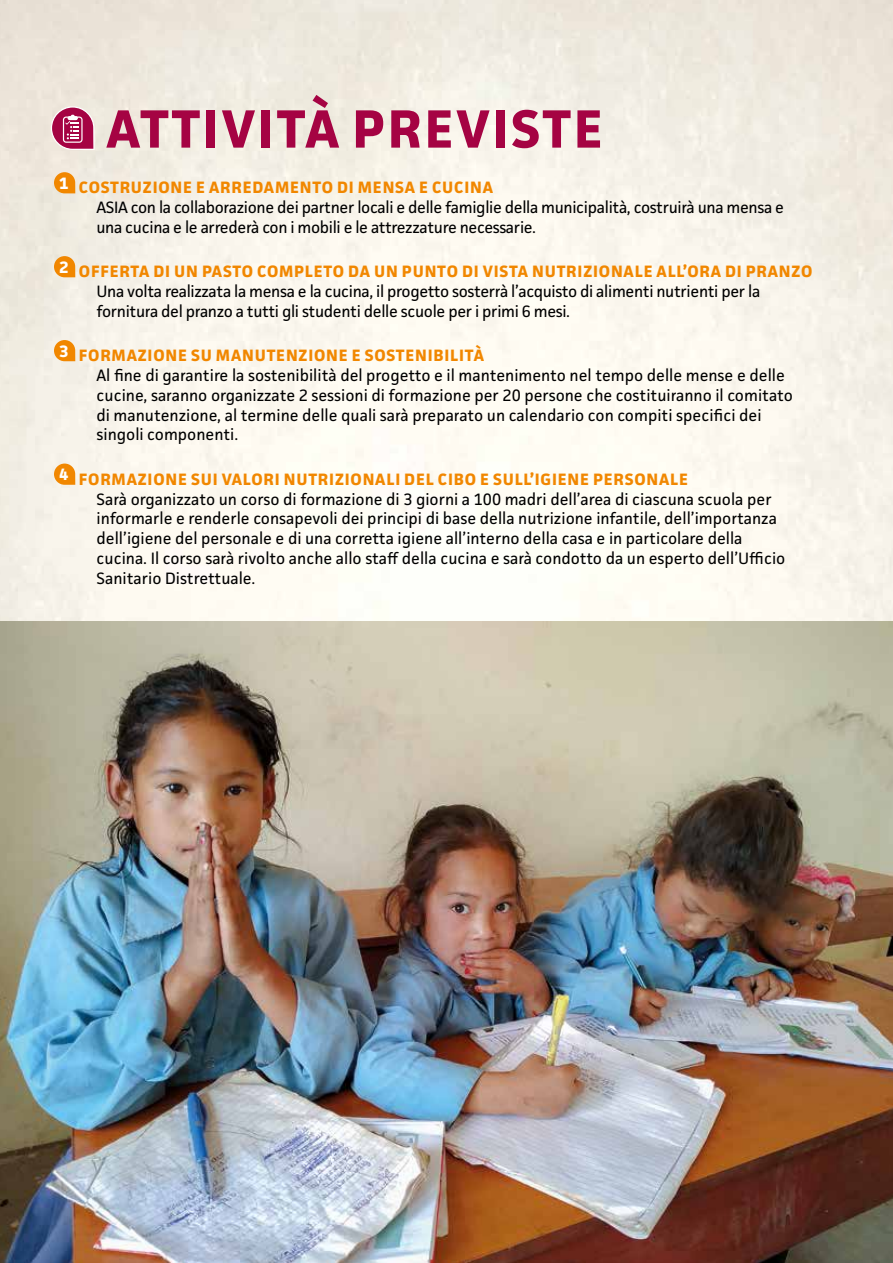
<style>
.page{position:relative;width:893px;height:1263px;background:#fff}
.page>*{position:absolute;margin:0;border:0;box-sizing:border-box;transform-origin:0 0}
.t1{font:700 54px "Facit";letter-spacing:.05em;color:#a50343}
.t2{font:16.5px/19.8px "Facit";color:#000}
.t3{font:16.5px/19.8px "Facit";letter-spacing:-.02em;color:#000}
.s1{font-weight:700;color:#f18700}
</style>
<div class="page">
<svg style="left:54px;top:172px;width:21px;height:21px"></svg>
<svg style="left:54px;top:256px;width:21px;height:21px"></svg>
<svg style="left:54px;top:340px;width:21px;height:21px"></svg>
<svg style="left:54px;top:464px;width:21px;height:21px"></svg>
<svg style="left:51px;top:106px;width:44px;height:44px;background:#c45f85"></svg>
<img style="left:0;top:621px;width:893px;height:642px">
<h1 class="t1" style="left:106px;top:92px;width:498px">ATTIVITÀ PREVISTE</h1>
<p class="t3" style="left:97px;top:178px;width:689px;text-indent:-37px"><sup>1</sup> <span class="s1">COSTRUZIONE E ARREDAMENTO DI MENSA E CUCINA<br></span>ASIA con la collaborazione dei partner locali e delle famiglie della municipalità, costruirà una mensa e una cucina e le arrederà con i mobili e le attrezzature necessarie.</p>
<p class="t3" style="left:97px;top:262px;width:717px;text-indent:-37px"><sup>2</sup> <span class="s1">OFFERTA DI UN PASTO COMPLETO DA UN PUNTO DI VISTA NUTRIZIONALE ALL’ORA DI PRANZO<br></span>Una volta realizzata la mensa e la cucina, il progetto sosterrà l’acquisto di alimenti nutrienti per la fornitura del pranzo a tutti gli studenti delle scuole per i primi 6 mesi.</p>
<p class="t2" style="left:97px;top:345px;width:698px;text-indent:-37px"><sup>3</sup> <span class="s1">FORMAZIONE SU MANUTENZIONE E SOSTENIBILITÀ<br></span>Al fine di garantire la sostenibilità del progetto e il mantenimento nel tempo delle mense e delle cucine, saranno organizzate 2 sessioni di formazione per 20 persone che costituiranno il comitato di manutenzione, al termine delle quali sarà preparato un calendario con compiti specifici dei singoli componenti.</p>
<p class="t2" style="left:97px;top:469px;width:690px;text-indent:-37px"><sup>4</sup> <span class="s1">FORMAZIONE SUI VALORI NUTRIZIONALI DEL CIBO E SULL’IGIENE PERSONALE<br></span>Sarà organizzato un corso di formazione di 3 giorni a 100 madri dell’area di ciascuna scuola per informarle e renderle consapevoli dei principi di base della nutrizione infantile, dell’importanza dell’igiene del personale e di una corretta igiene all’interno della casa e in particolare della cucina. Il corso sarà rivolto anche allo staff della cucina e sarà condotto da un esperto dell’Ufficio Sanitario Distrettuale.</p>
</div>
